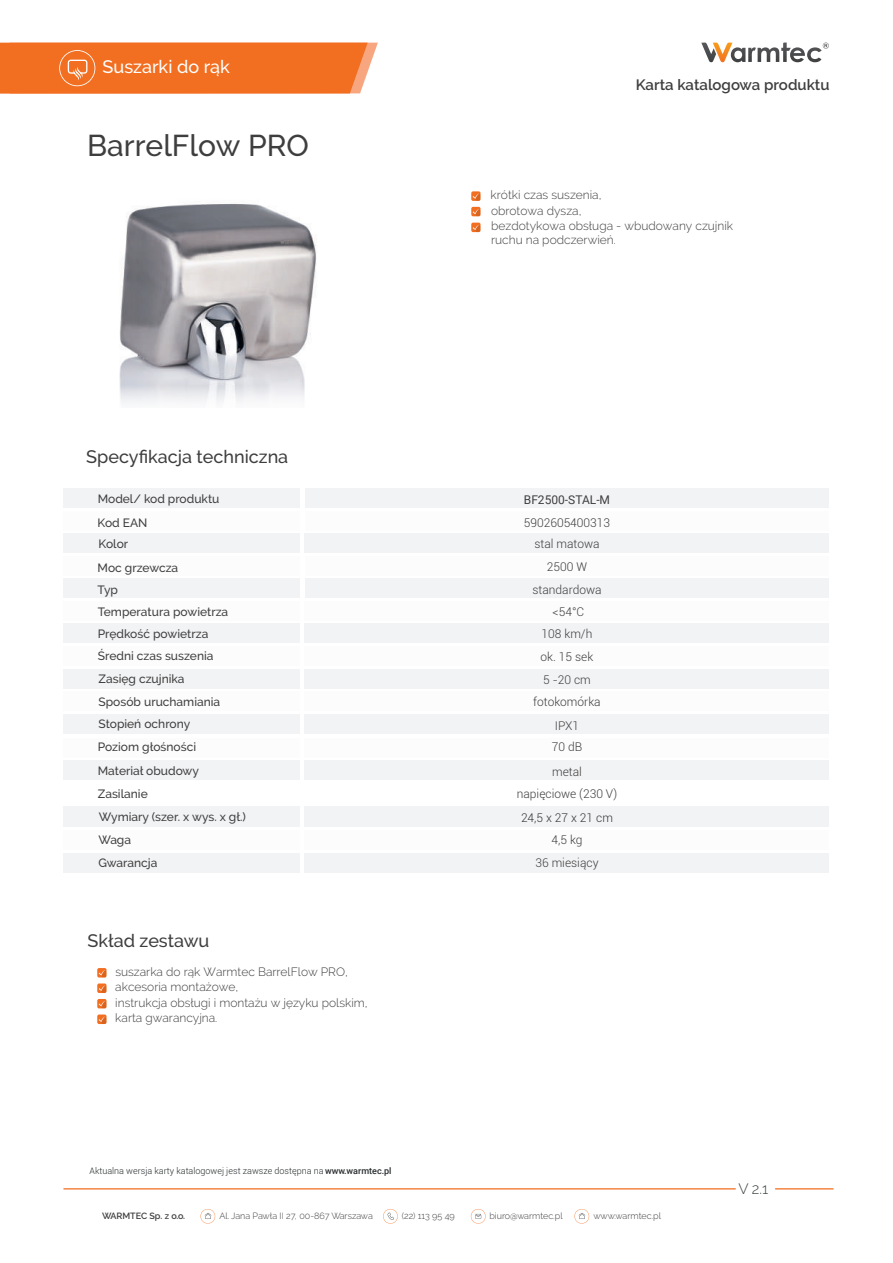
<style>
.page{position:relative;width:893px;height:1263px;background:#fff}
.page>*{position:absolute;margin:0;border:0;box-sizing:border-box;transform-origin:0 0}
.t1{font:500 30px "Raleway";color:#3e3e3f}
.t2{font:500 18px "Raleway";color:#3e3e3f}
.t3{font:500 18px "Raleway";color:#fff}
.t4{font:600 15px "Raleway";color:#3e3e3f}
.t5{font:300 15px "Raleway";color:#3c4041}
.t6{font:500 12px/21.3px "Raleway";color:#3e3e3f}
.t7{font:300 12px/14.4px "Raleway";color:#3e3e3f}
.t8{font:300 12px "Roboto";color:#3e3e3f}
.t9{font:12px "Roboto";color:#3e3e3f}
.t10{font:300 12px "Roboto";color:#323738}
.t11{font:300 9px "Raleway";color:#3e3e3f}
.t12{font:300 9px "Roboto";color:#282d2e}
.t13{font:600 9px "Raleway";color:#3e3e3f}
.s1{font-weight:500}
</style>
<div class="page">
<img style="left:119px;top:203px;width:198px;height:182px">
<svg style="left:119px;top:385px;width:186px;height:18px"></svg>
<div style="left:304px;top:533px;width:525px;height:20px;background:#f2f3f4"></div>
<div style="left:63px;top:806px;width:237px;height:21px;background:#f2f3f4"></div>
<svg style="left:701px;top:42px;width:128px;height:21px"></svg>
<svg style="left:63px;top:1188px;width:673px;height:1px"></svg>
<svg style="left:775px;top:1188px;width:58px;height:1px"></svg>
<svg style="left:383px;top:1209px;width:15px;height:14px"></svg>
<svg style="left:471px;top:1209px;width:15px;height:14px"></svg>
<svg style="left:201px;top:1209px;width:14px;height:14px"></svg>
<svg style="left:574px;top:1209px;width:15px;height:14px"></svg>
<div style="left:471px;top:191px;width:9px;height:10px;background:#f26f21;border-radius:2px"></div>
<svg style="left:473px;top:194px;width:7px;height:7px"></svg>
<div style="left:471px;top:207px;width:9px;height:9px;background:#f26f21;border-radius:2px"></div>
<svg style="left:473px;top:209px;width:7px;height:7px"></svg>
<div style="left:471px;top:223px;width:9px;height:9px;background:#f26f21;border-radius:2px"></div>
<svg style="left:473px;top:225px;width:7px;height:7px"></svg>
<div style="left:63px;top:488px;width:237px;height:20px;background:#f2f3f4"></div>
<div style="left:63px;top:533px;width:237px;height:20px;background:#f2f3f4"></div>
<div style="left:63px;top:578px;width:237px;height:20px;background:#f2f3f4"></div>
<div style="left:305px;top:578px;width:524px;height:20px;background:#f2f3f4"></div>
<div style="left:63px;top:669px;width:237px;height:19px;background:#f2f3f4"></div>
<div style="left:63px;top:714px;width:237px;height:20px;background:#f2f3f4"></div>
<div style="left:305px;top:669px;width:524px;height:19px;background:#f2f3f4"></div>
<div style="left:305px;top:714px;width:524px;height:20px;background:#f2f3f4"></div>
<div style="left:305px;top:806px;width:524px;height:20px;background:#f2f3f4"></div>
<div style="left:305px;top:488px;width:524px;height:20px;background:#f2f3f4"></div>
<div style="left:63px;top:853px;width:237px;height:19px;background:#f2f3f4"></div>
<div style="left:305px;top:853px;width:524px;height:19px;background:#f2f3f4"></div>
<div style="left:63px;top:760px;width:237px;height:20px;background:#f2f3f4"></div>
<div style="left:305px;top:760px;width:524px;height:20px;background:#f2f3f4"></div>
<div style="left:63px;top:623px;width:237px;height:20px;background:#f2f3f4"></div>
<div style="left:305px;top:623px;width:524px;height:20px;background:#f2f3f4"></div>
<svg style="left:0;top:43px;width:378px;height:51px;background:#f2762c"></svg>
<div style="left:97px;top:968px;width:10px;height:9px;background:#f26f21;border-radius:2px"></div>
<svg style="left:99px;top:970px;width:8px;height:7px"></svg>
<div style="left:97px;top:983px;width:10px;height:10px;background:#f26f21;border-radius:2px"></div>
<svg style="left:99px;top:986px;width:8px;height:7px"></svg>
<div style="left:97px;top:999px;width:10px;height:9px;background:#f26f21;border-radius:2px"></div>
<svg style="left:99px;top:1001px;width:8px;height:7px"></svg>
<div style="left:97px;top:1014px;width:10px;height:10px;background:#f26f21;border-radius:2px"></div>
<svg style="left:99px;top:1017px;width:8px;height:7px"></svg>
<h2 class="t3" style="left:103px;top:56px;width:129px">Suszarki do rąk</h2>
<h1 class="t1" style="left:87px;top:128px;width:223px">BarrelFlow PRO</h1>
<h2 class="t2" style="left:86px;top:446px;width:203px">Specyfikacja techniczna</h2>
<p class="t6" style="left:98px;top:488px;width:123px">Model/ kod produktu</p>
<p class="t6" style="left:98px;top:512px;width:51px">Kod EAN<br>Kolor</p>
<p class="t4" style="left:636px;top:76px;width:195px">Karta katalogowa produktu</p>
<p class="t7" style="left:491px;top:188px;width:113px">krótki czas suszenia,</p>
<p class="t7" style="left:491px;top:203px;width:92px">obrotowa dysza,</p>
<p class="t7" style="left:491px;top:218px;width:244px">bezdotykowa obsługa - wbudowany czujnik ruchu na podczerwień.</p>
<p class="t9" style="left:524px;top:491px;width:88px">BF2500-STAL-M</p>
<p class="t8" style="left:524px;top:514px;width:88px">5902605400313</p>
<p class="t8" style="left:534px;top:535px;width:67px">stal matowa</p>
<p class="t6" style="left:98px;top:557px;width:82px">Moc grzewcza</p>
<p class="t8" style="left:547px;top:559px;width:42px">2500 W</p>
<p class="t6" style="left:98px;top:579px;width:22px">Typ</p>
<p class="t8" style="left:532px;top:581px;width:71px">standardowa</p>
<p class="t6" style="left:98px;top:601px;width:132px">Temperatura powietrza</p>
<p class="t8" style="left:553px;top:603px;width:33px">&lt;54°C</p>
<p class="t6" style="left:98px;top:623px;width:112px">Prędkość powietrza</p>
<p class="t8" style="left:542px;top:626px;width:52px">108 km/h</p>
<p class="t6" style="left:98px;top:646px;width:117px">Średni czas suszenia</p>
<p class="t8" style="left:541px;top:648px;width:54px">ok. 15 sek</p>
<p class="t6" style="left:99px;top:668px;width:88px">Zasięg czujnika</p>
<p class="t8" style="left:543px;top:671px;width:49px">5 -20 cm</p>
<p class="t6" style="left:99px;top:691px;width:123px">Sposób uruchamiania</p>
<p class="t8" style="left:533px;top:694px;width:69px">fotokomórka</p>
<p class="t6" style="left:98px;top:713px;width:93px">Stopień ochrony</p>
<p class="t6" style="left:98px;top:736px;width:100px">Poziom głośności</p>
<p class="t8" style="left:555px;top:717px;width:26px">IPX1</p>
<p class="t8" style="left:552px;top:739px;width:32px">70 dB</p>
<p class="t6" style="left:98px;top:760px;width:103px">Materiał obudowy</p>
<p class="t8" style="left:552px;top:763px;width:31px">metal</p>
<p class="t6" style="left:98px;top:783px;width:51px">Zasilanie</p>
<p class="t8" style="left:517px;top:785px;width:102px">napięciowe (230 V)</p>
<p class="t6" style="left:99px;top:806px;width:149px">Wymiary (szer. x wys. x gł.)</p>
<p class="t10" style="left:521px;top:809px;width:93px">24,5 x 27 x 21 cm</p>
<p class="t6" style="left:98px;top:829px;width:34px">Waga</p>
<p class="t8" style="left:551px;top:832px;width:32px">4,5 kg</p>
<p class="t6" style="left:98px;top:852px;width:61px">Gwarancja</p>
<p class="t8" style="left:535px;top:855px;width:65px">36 miesiący</p>
<h2 class="t2" style="left:88px;top:931px;width:123px">Skład zestawu</h2>
<p class="t7" style="left:115px;top:964px;width:234px">suszarka do rąk Warmtec BarrelFlow PRO,</p>
<p class="t7" style="left:115px;top:1011px;width:104px">karta gwarancyjna.</p>
<p class="t7" style="left:115px;top:980px;width:125px">akcesoria montażowe,</p>
<p class="t7" style="left:115px;top:995px;width:254px">instrukcja obsługi i montażu w języku polskim,</p>
<p class="t12" style="left:90px;top:1165px;width:304px">Aktualna wersja karty katalogowej jest zawsze dostępna na <span class="s1">www.warmtec.pl</span></p>
<p class="t13" style="left:102px;top:1210px;width:85px">WARMTEC Sp. z o.o.</p>
<p class="t11" style="left:219px;top:1211px;width:155px">Al. Jana Pawła II 27, 00-867 Warszawa</p>
<p class="t11" style="left:402px;top:1211px;width:54px">(22) 113 95 49</p>
<p class="t11" style="left:489px;top:1210px;width:75px">biuro@warmtec.pl</p>
<p class="t11" style="left:593px;top:1210px;width:69px">www.warmtec.pl</p>
<p class="t5" style="left:738px;top:1180px;width:31px">V 2.1</p>
</div>
